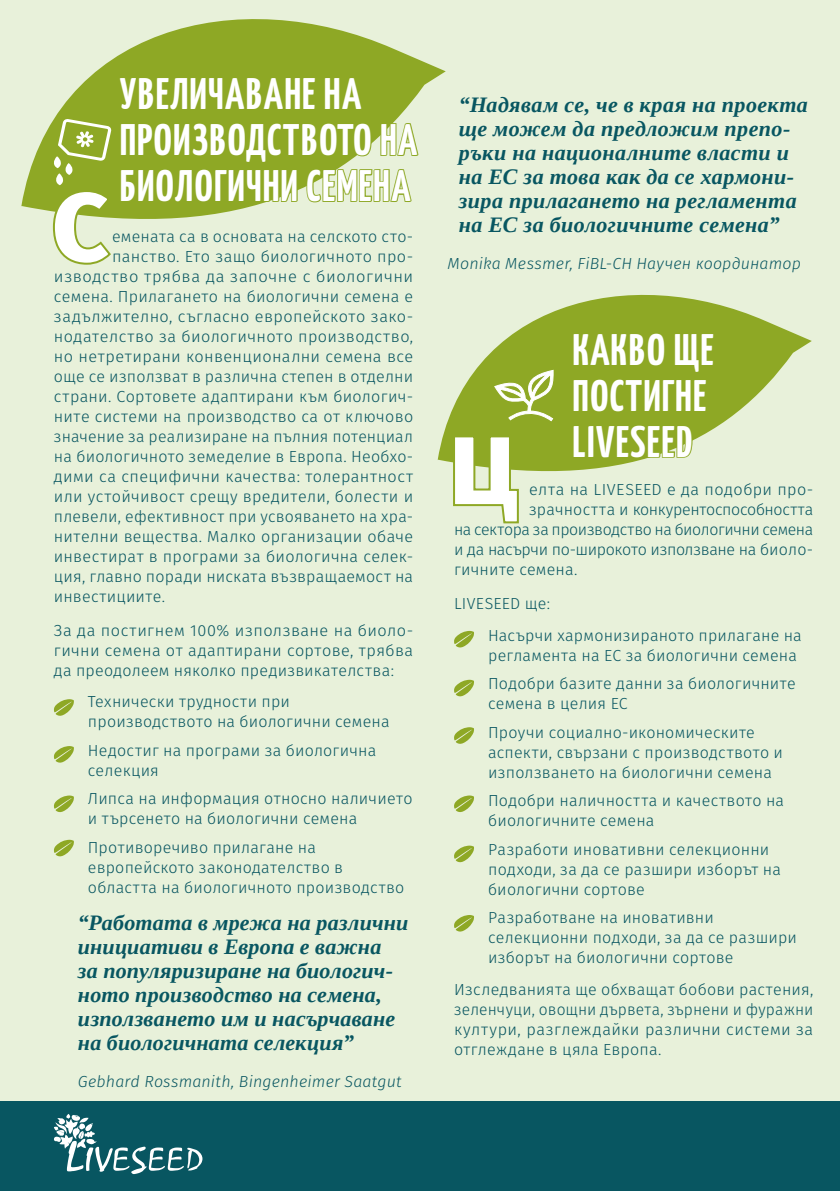
<style>
.page{position:relative;width:840px;height:1191px;background:#fff}
.page>*{position:absolute;margin:0;border:0;box-sizing:border-box;transform-origin:0 0}
.t1{font:900 98.6px "Fira Sans";color:#fff}
.t2{font:700 44px/46px "Yanone Kaffeesatz";letter-spacing:.03em;color:#fff}
.t3{font:italic 700 22px/24px "Tinos";letter-spacing:.015em;color:#085661}
.t4{font:300 16px/20px "Fira Sans";letter-spacing:.015em;color:#085661}
.t5{font:300 16px "Fira Sans";letter-spacing:-.025em;color:#085661}
.t6{font:italic 300 16px "Fira Sans";letter-spacing:.01em;color:#085661}
.t7{font:300 16px "Fira Sans";letter-spacing:.035em;color:#085661}
.t8{font:300 16px "Fira Sans";letter-spacing:-.015em;color:#085661}
</style>
<div class="page">
<div style="left:0;top:0;width:839px;height:1101px;background:#e8f1da"></div>
<svg style="left:21px;top:60px;width:424px;height:152px"></svg>
<svg style="left:437px;top:304px;width:374px;height:168px"></svg>
<svg style="left:452px;top:434px;width:67px;height:90px"></svg>
<svg style="left:454px;top:631px;width:20px;height:17px"></svg>
<svg style="left:454px;top:845px;width:20px;height:17px"></svg>
<svg style="left:454px;top:915px;width:20px;height:17px"></svg>
<div style="left:0;top:1101px;width:839px;height:90px;background:#085661"></div>
<svg style="left:454px;top:679px;width:20px;height:17px"></svg>
<svg style="left:454px;top:727px;width:20px;height:17px"></svg>
<svg style="left:454px;top:795px;width:20px;height:17px"></svg>
<svg style="left:54px;top:1114px;width:148px;height:60px"></svg>
<svg style="left:494px;top:370px;width:59px;height:51px;background:#aec164"></svg>
<svg style="left:52px;top:19px;width:367px;height:246px"></svg>
<svg style="left:571px;top:294px;width:144px;height:178px;background:#97af37"></svg>
<svg style="left:54px;top:699px;width:20px;height:17px"></svg>
<svg style="left:54px;top:746px;width:20px;height:17px"></svg>
<svg style="left:54px;top:795px;width:20px;height:17px"></svg>
<svg style="left:54px;top:839px;width:20px;height:17px"></svg>
<h2 class="t2" style="left:120px;top:69px;width:299px">УВЕЛИЧАВАНЕ НА<br>ПРОИЗВОДСТВОТО НА<br>БИОЛОГИЧНИ СЕМЕНА</h2>
<h1 class="t1" style="left:52px;top:139px;width:59px">С</h1>
<p class="t4" style="left:112px;top:226px;width:302px">емената са в основата на селското сто-</p>
<p class="t4" style="left:112px;top:246px;width:302px">панство. Ето защо биологичното про-</p>
<p class="t7" style="left:54px;top:265px;width:360px">изводство трябва да започне с биологични</p>
<p class="t4" style="left:54px;top:286px;width:360px">семена. Прилагането на биологични семена е</p>
<p class="t4" style="left:54px;top:306px;width:360px">задължително, съгласно европейското зако-</p>
<p class="t4" style="left:54px;top:326px;width:360px">нодателство за биологичното производство,</p>
<p class="t4" style="left:54px;top:346px;width:360px">но нетретирани конвенционални семена все</p>
<p class="t4" style="left:54px;top:366px;width:360px">още се използват в различна степен в отделни</p>
<p class="t4" style="left:54px;top:386px;width:360px">страни. Сортовете адаптирани към биологич-</p>
<p class="t4" style="left:54px;top:406px;width:360px">ните системи на производство са от ключово</p>
<p class="t4" style="left:54px;top:426px;width:360px">значение за реализиране на пълния потенциал</p>
<p class="t4" style="left:54px;top:446px;width:360px">на биологичното земеделие в Европа. Необхо-</p>
<p class="t4" style="left:54px;top:466px;width:360px">дими са специфични качества: толерантност</p>
<p class="t4" style="left:54px;top:486px;width:360px">или устойчивост срещу вредители, болести и</p>
<p class="t4" style="left:54px;top:506px;width:360px">плевели, ефективност при усвояването на хра-</p>
<p class="t4" style="left:54px;top:526px;width:360px">нителни вещества. Малко организации обаче</p>
<p class="t4" style="left:54px;top:546px;width:360px">инвестират в програми за биологична селек-</p>
<p class="t4" style="left:54px;top:566px;width:360px">ция, главно поради ниската възвращаемост на</p>
<p class="t4" style="left:54px;top:586px;width:112px">инвестициите.</p>
<p class="t4" style="left:54px;top:620px;width:360px;text-align:justify">За да постигнем 100% използване на биоло&shy;гични семена от адаптирани сортове, трябва да преодолеем няколко предизвикателства:</p>
<p class="t4" style="left:88px;top:692px;width:303px">Технически трудности при производството на биологични семена</p>
<p class="t4" style="left:88px;top:740px;width:290px">Недостиг на програми за биологична селекция</p>
<p class="t4" style="left:88px;top:789px;width:326px">Липса на информация относно наличието и търсенето на биологични семена</p>
<p class="t4" style="left:88px;top:837px;width:318px">Противоречиво прилагане на европейското законодателство в областта на биологичното производство</p>
<h3 class="t3" style="left:78px;top:910px;width:332px">“Работата в мрежа на различни инициативи в Европа е важна<br>за популяризиране на биологич&shy;ното производство на семена, използването им и насърчаване на биологичната селекция”</h3>
<p class="t6" style="left:78px;top:1070px;width:325px">Gebhard Rossmanith, Bingenheimer Saatgut</p>
<h3 class="t3" style="left:458px;top:92px;width:350px">“Надявам се, че в края на проекта ще можем да предложим препо&shy;ръки на националните власти и на ЕС за това как да се хармони&shy;зира прилагането на регламента на ЕС за биологичните семена”</h3>
<p class="t6" style="left:447px;top:252px;width:355px">Monika Messmer, FiBL-CH Научен координатор</p>
<h2 class="t2" style="left:572px;top:324px;width:143px">КАКВО ЩЕ<br>ПОСТИГНЕ<br>LIVESEED</h2>
<h1 class="t1" style="left:449px;top:382px;width:70px">Ц</h1>
<p class="t4" style="left:528px;top:479px;width:286px">елта на LIVESEED е да подобри про-</p>
<p class="t8" style="left:528px;top:498px;width:285px">зрачността и конкурентоспособността</p>
<p class="t5" style="left:454px;top:518px;width:360px">на сектора за производство на биологични семена</p>
<p class="t5" style="left:454px;top:538px;width:360px">и да насърчи по-широкото използване на биоло-</p>
<p class="t4" style="left:454px;top:559px;width:125px">гичните семена.</p>
<p class="t4" style="left:488px;top:588px;width:315px;line-height:31.4px;text-indent:-34px">LIVESEED ще:<br>Насърчи хармонизираното прилагане на</p>
<p class="t4" style="left:488px;top:641px;width:310px;line-height:28.4px">регламента на ЕС за биологични семена<br>Подобри базите данни за биологичните</p>
<p class="t4" style="left:488px;top:689px;width:268px;line-height:28.6px">семена в целия ЕС<br>Проучи социално-икономическите</p>
<p class="t4" style="left:488px;top:742px;width:296px">аспекти, свързани с производството и използването на биологични семена</p>
<p class="t4" style="left:488px;top:790px;width:297px">Подобри наличността и качеството на биологичните семена</p>
<p class="t4" style="left:488px;top:839px;width:294px">Разработи иновативни селекционни подходи, за да се разшири изборът на биологични сортове</p>
<p class="t4" style="left:488px;top:907px;width:310px">Разработване на иновативни селекционни подходи, за да се разшири изборът на биологични сортове</p>
<p class="t4" style="left:454px;top:979px;width:360px;text-align:justify">Изследванията ще обхващат бобови растения, зеленчуци, овощни дървета, зърнени и фуражни култури, разглеждайки различни системи за отглеждане в цяла Европа.</p>
</div>
